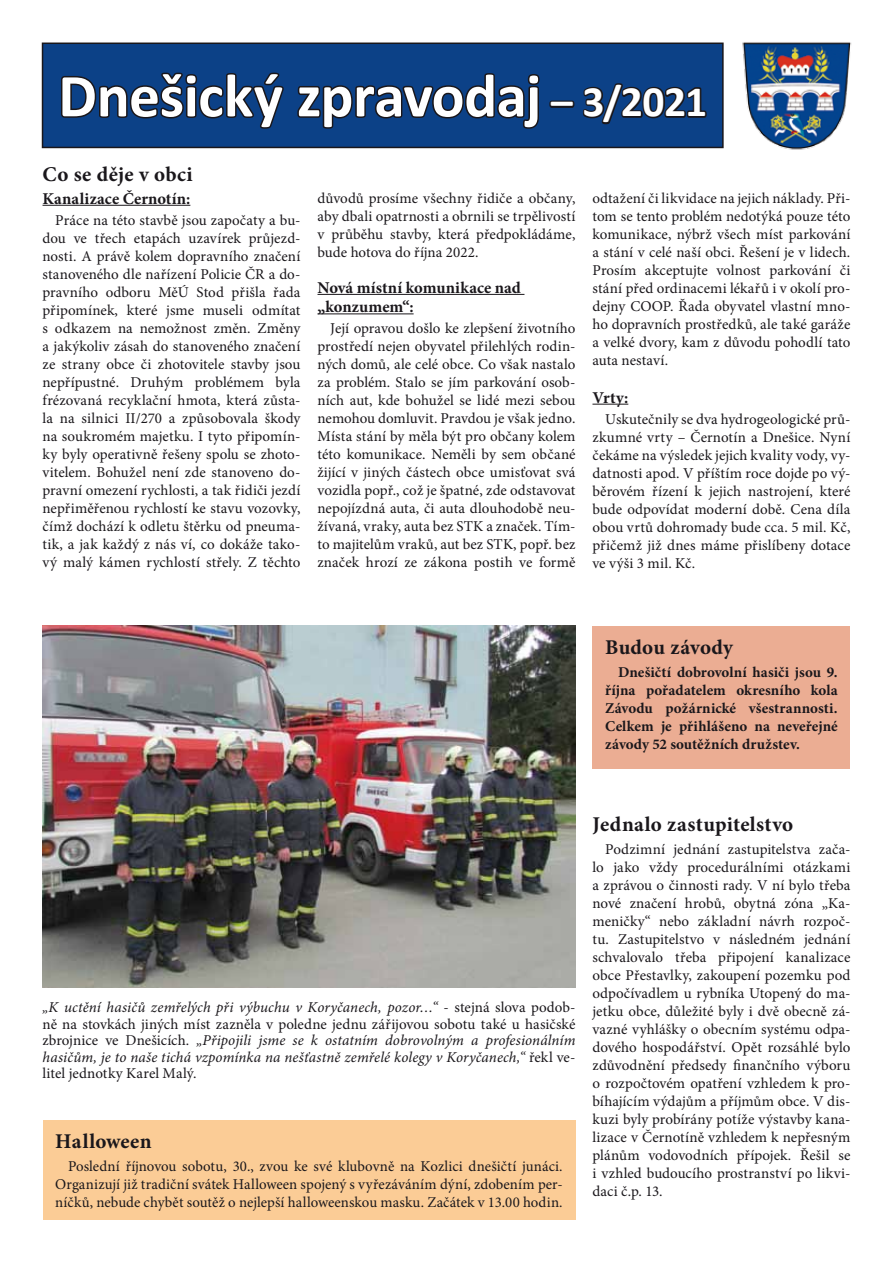
<style>
.page{position:relative;width:893px;height:1263px;background:#fff}
.page>*{position:absolute;margin:0;border:0;box-sizing:border-box;transform-origin:0 0}
.t1{font:700 61.5px "Calibri";letter-spacing:-.01em;color:#fff}
.t2{font:700 21px "Minion Pro";letter-spacing:.015em;color:#1a171b}
.t3{font:700 16.5px/19.5px "Minion Pro";letter-spacing:.005em;color:#1a171b}
.t4{font:15px/18px "Minion Pro";letter-spacing:.005em;color:#1a171b;text-align:justify}
.t5{font:italic 15px/16.5px "Minion Pro";letter-spacing:.005em;color:#1a171b;text-align:justify}
.t6{font:700 15px/18px "Minion Pro";letter-spacing:.005em;color:#1a171b;text-align:justify}
.s1{font-size:43.5px}
.s2{font-style:normal}
</style>
<div class="page">
<div style="left:43px;top:43px;width:680px;height:104px;background:#0c4187"></div>
<svg style="left:61px;top:72px;width:223px;height:57px"></svg>
<svg style="left:297px;top:73px;width:410px;height:56px"></svg>
<div style="left:42px;top:43px;width:682px;height:105px;border:2px solid #1a171b"></div>
<img style="left:742px;top:42px;width:110px;height:108px">
<img style="left:43px;top:626px;width:532px;height:361px">
<hr style="left:43px;top:205px;width:147px;height:1px;background:#1a171b">
<hr style="left:317px;top:294px;width:207px;height:1px;background:#1a171b">
<hr style="left:317px;top:313px;width:97px;height:1px;background:#1a171b">
<hr style="left:592px;top:404px;width:36px;height:1px;background:#1a171b">
<div style="left:43px;top:1120px;width:532px;height:100px;background:#fbcc96"></div>
<div style="left:592px;top:626px;width:258px;height:142px;background:#ebad93"></div>
<h1 class="t1" style="left:58px;top:52px;width:650px">Dnešický zpravodaj <span class="s1">– 3/2021</span></h1>
<h2 class="t2" style="left:43px;top:160px;width:152px">Co se děje v obci</h2>
<p class="t3" style="left:43px;top:188px;width:149px">Kanalizace Černotín:</p>
<p class="t4" style="left:43px;top:211px;width:259px;text-indent:13px">Práce na této stavbě jsou započaty a bu&shy;dou ve třech etapách uzavírek průjezd&shy;nosti. A právě kolem dopravního značení stanoveného dle nařízení Policie ČR a do&shy;pravního odboru MěÚ Stod přišla řada připomínek, které jsme museli odmítat s odkazem na nemožnost změn. Změny a jakýkoliv zásah do stanoveného značení ze strany obce či zhotovitele stavby jsou nepřípustné. Druhým problémem byla frézovaná recyklační hmota, která zůsta&shy;la na silnici II/270 a způsobovala škody na soukromém majetku. I tyto připomín&shy;ky byly operativně řešeny spolu se zhoto&shy;vitelem. Bohužel není zde stanoveno do&shy;pravní omezení rychlosti, a tak řidiči jezdí nepřiměřenou rychlostí ke stavu vozovky, čímž dochází k odletu štěrku od pneuma&shy;tik, a jak každý z nás ví, co dokáže tako&shy;vý malý kámen rychlostí střely. Z těchto</p>
<p class="t4" style="left:317px;top:190px;width:259px">důvodů prosíme všechny řidiče a občany, aby dbali opatrnosti a obrnili se trpělivostí v průběhu stavby, která předpokládáme, bude hotova do října 2022.</p>
<p class="t3" style="left:317px;top:277px;width:205px">Nová místní komunikace nad „konzumem“:</p>
<p class="t4" style="left:317px;top:319px;width:259px;text-indent:13px">Její opravou došlo ke zlepšení životního prostředí nejen obyvatel přilehlých rodin&shy;ných domů, ale celé obce. Co však nastalo za problém. Stalo se jím parkování osob&shy;ních aut, kde bohužel se lidé mezi sebou nemohou domluvit. Pravdou je však jedno.<br>Místa stání by měla být pro občany kolem této komunikace. Neměli by sem občané žijící v jiných částech obce umisťovat svá vozidla popř., což je špatné, zde odstavovat nepojízdná auta, či auta dlouhodobě neu&shy;žívaná, vraky, auta bez STK a značek. Tím&shy;to majitelům vraků, aut bez STK, popř. bez značek hrozí ze zákona postih ve formě</p>
<p class="t4" style="left:592px;top:189px;width:259px">odtažení či likvidace na jejich náklady. Při&shy;tom se tento problém nedotýká pouze této komunikace, nýbrž všech míst parkování a stání v celé naší obci. Řešení je v lidech.<br>Prosím akceptujte volnost parkování či stání před ordinacemi lékařů i v okolí pro&shy;dejny COOP. Řada obyvatel vlastní mno&shy;ho dopravních prostředků, ale také garáže a velké dvory, kam z důvodu pohodlí tato auta nestaví.</p>
<p class="t3" style="left:592px;top:387px;width:37px">Vrty:</p>
<p class="t4" style="left:592px;top:410px;width:259px;text-indent:13px">Uskutečnily se dva hydrogeologické prů&shy;zkumné vrty – Černotín a Dnešice. Nyní čekáme na výsledek jejich kvality vody, vy&shy;datnosti apod. V příštím roce dojde po vý&shy;běrovém řízení k jejich nastrojení, které bude odpovídat moderní době. Cena díla obou vrtů dohromady bude cca. 5 mil. Kč, přičemž již dnes máme přislíbeny dotace ve výši 3 mil. Kč.</p>
<h2 class="t2" style="left:605px;top:632px;width:129px">Budou závody</h2>
<p class="t6" style="left:605px;top:662px;width:234px;text-indent:13px">Dnešičtí dobrovolní hasiči jsou 9. října pořadatelem okresního kola Závodu požárnické všestrannosti.<br>Celkem je přihlášeno na neveřejné závody 52 soutěžních družstev.</p>
<p class="t5" style="left:43px;top:999px;width:534px">„K uctění hasičů zemřelých při výbuchu v Koryčanech, pozor…“ <span class="s2">- stejná slova podob&shy;ně na stovkách jiných míst zazněla v poledne jednu zářijovou sobotu také u hasičské zbrojnice ve Dnešicích.</span> „Připojili jsme se k ostatním dobrovolným a profesionálním hasičům, je to naše tichá vzpomínka na nešťastně zemřelé kolegy v Koryčanech,“ <span class="s2">řekl ve&shy;litel jednotky Karel Malý.</span></p>
<h2 class="t2" style="left:55px;top:1126px;width:98px">Halloween</h2>
<p class="t4" style="left:55px;top:1157px;width:509px;text-indent:13px">Poslední říjnovou sobotu, 30., zvou ke své klubovně na Kozlici dnešičtí junáci.<br>Organizují již tradiční svátek Halloween spojený s vyřezáváním dýní, zdobením per&shy;níčků, nebude chybět soutěž o nejlepší halloweenskou masku. Začátek v 13.00 hodin.</p>
<h2 class="t2" style="left:592px;top:810px;width:202px">Jednalo zastupitelstvo</h2>
<p class="t4" style="left:592px;top:840px;width:260px;text-indent:13px">Podzimní jednání zastupitelstva zača&shy;lo jako vždy procedurálními otázkami a zprávou o činnosti rady. V ní bylo třeba nové značení hrobů, obytná zóna „Ka&shy;meničky“ nebo základní návrh rozpoč&shy;tu. Zastupitelstvo v následném jednání schvalovalo třeba připojení kanalizace obce Přestavlky, zakoupení pozemku pod odpočívadlem u rybníka Utopený do ma&shy;jetku obce, důležité byly i dvě obecně zá&shy;vazné vyhlášky o obecním systému odpa&shy;dového hospodářství. Opět rozsáhlé bylo zdůvodnění předsedy finančního výboru o rozpočtovém opatření vzhledem k pro&shy;bíhajícím výdajům a příjmům obce. V dis&shy;kuzi byly probírány potíže výstavby kana&shy;lizace v Černotíně vzhledem k nepřesným plánům vodovodních přípojek. Řešil se i vzhled budoucího prostranství po likvi&shy;daci č.p. 13.</p>
</div>
